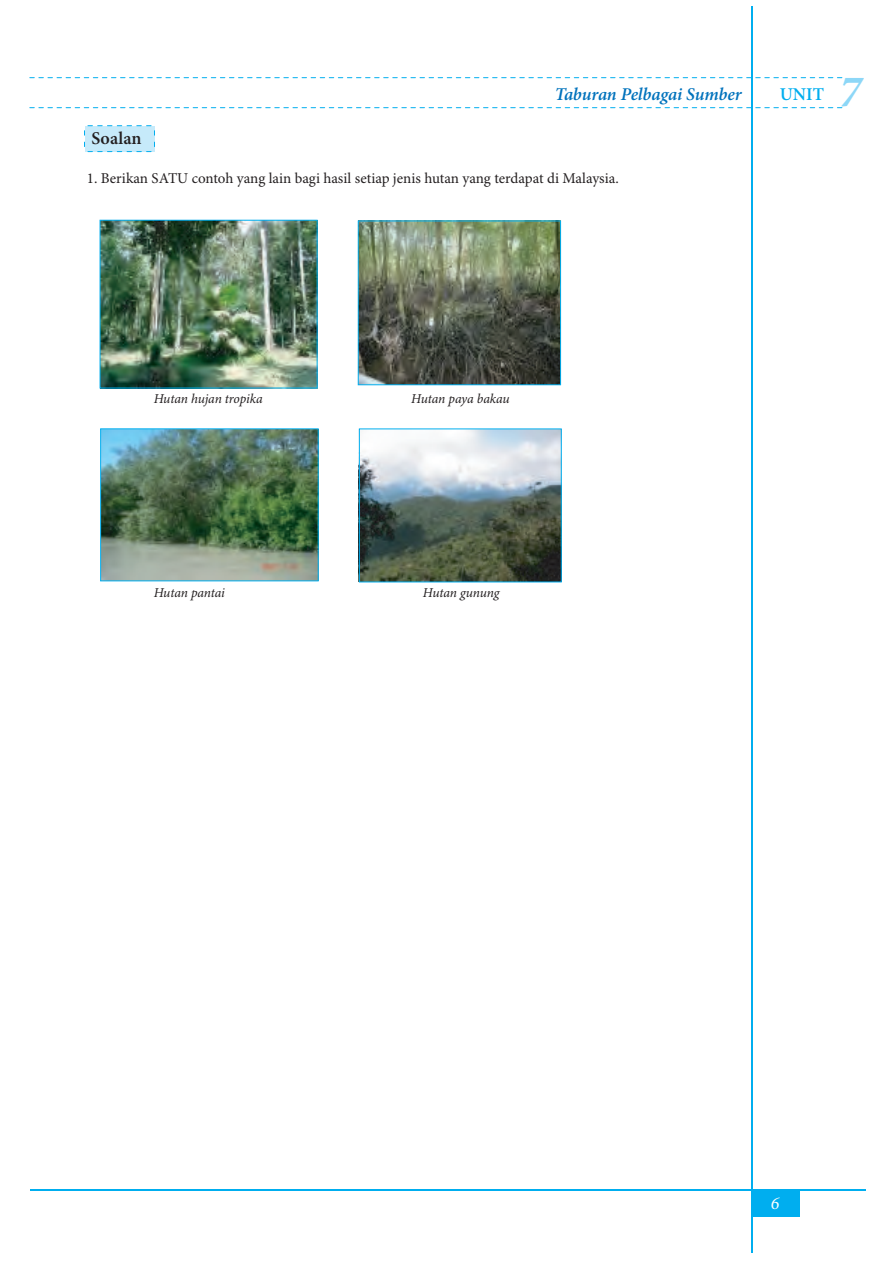
<style>
.page{position:relative;width:893px;height:1263px;background:#fff}
.page>*{position:absolute;margin:0;border:0;box-sizing:border-box;transform-origin:0 0}
.t1{font:italic 700 45px "Minion Pro";color:#8dd7f7}
.t2{font:italic 600 18px "Minion Pro";letter-spacing:-.01em;color:#0072bc}
.t3{font:600 18px "Minion Pro";letter-spacing:.005em;color:#231f20}
.t4{font:600 18px "Minion Pro";color:#00aeef}
.t5{font:italic 18px "Minion Pro";color:#fff}
.t6{font:15px "Minion Pro";color:#231f20}
.t7{font:italic 13.5px "Minion Pro";letter-spacing:-.015em;color:#231f20}
</style>
<div class="page">
<hr style="left:751px;top:6px;width:2px;height:1247px;background:#00aeef">
<hr style="left:30px;top:1189px;width:836px;height:1px;background:#00aeef">
<svg style="left:30px;top:107px;width:812px;height:1px"></svg>
<svg style="left:30px;top:77px;width:812px;height:1px"></svg>
<div style="left:752px;top:1190px;width:48px;height:27px;background:#00aeef"></div>
<img style="left:102px;top:222px;width:213px;height:164px">
<img style="left:360px;top:223px;width:199px;height:160px">
<img style="left:102px;top:430px;width:215px;height:149px">
<img style="left:361px;top:430px;width:199px;height:150px">
<div style="left:84px;top:126px;width:70px;height:26px;background:#c6eafa"></div>
<svg style="left:84px;top:125px;width:8px;height:10px"></svg>
<svg style="left:98px;top:125px;width:43px;height:1px"></svg>
<svg style="left:147px;top:125px;width:8px;height:10px"></svg>
<svg style="left:147px;top:142px;width:8px;height:10px"></svg>
<svg style="left:98px;top:151px;width:43px;height:1px"></svg>
<svg style="left:84px;top:142px;width:8px;height:10px"></svg>
<div style="left:358px;top:221px;width:203px;height:164px;border:1px solid #00aeef"></div>
<div style="left:100px;top:428px;width:219px;height:153px;border:1px solid #00aeef"></div>
<div style="left:359px;top:428px;width:203px;height:154px;border:1px solid #00aeef"></div>
<p class="t2" style="left:555px;top:83px;width:188px">Taburan Pelbagai Sumber</p>
<p class="t4" style="left:780px;top:83px;width:46px">UNIT</p>
<h1 class="t1" style="left:839px;top:64px;width:24px">7</h1>
<p class="t3" style="left:92px;top:127px;width:51px">Soalan</p>
<p class="t6" style="left:87px;top:169px;width:533px">1. Berikan SATU contoh yang lain bagi hasil setiap jenis hutan yang terdapat di Malaysia.</p>
<p class="t7" style="left:154px;top:390px;width:110px">Hutan hujan tropika</p>
<p class="t7" style="left:411px;top:390px;width:100px">Hutan paya bakau</p>
<p class="t7" style="left:154px;top:584px;width:73px">Hutan pantai</p>
<p class="t7" style="left:423px;top:584px;width:78px">Hutan gunung</p>
<p class="t5" style="left:771px;top:1192px;width:10px">6</p>
</div>
